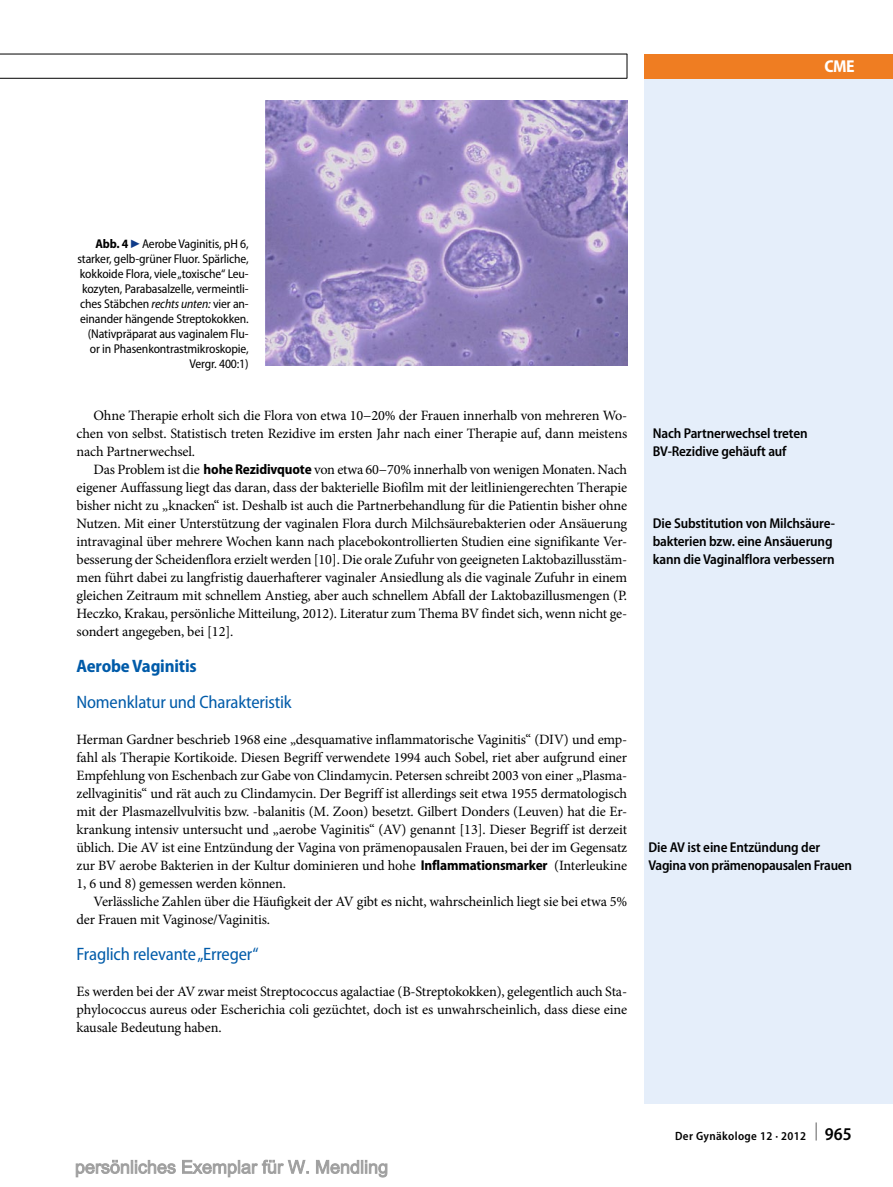
<style>
.page{position:relative;width:893px;height:1187px;background:#fff}
.page>*{position:absolute;margin:0;border:0;box-sizing:border-box;transform-origin:0 0}
.t1{font:semi-condensed 18px "Myriad Pro";letter-spacing:-.01em;color:#005ba9}
.t2{font:700 semi-condensed 18px "Myriad Pro";letter-spacing:-.01em;color:#005ba9}
.t3{font:700 semi-condensed 17.25px "Myriad Pro";color:#fff}
.t4{font:14.25px/18px "Minion Pro";letter-spacing:-.01em;color:#000;text-align:justify}
.t5{font:600 semi-condensed 14.25px/18px "Myriad Pro";letter-spacing:-.01em;color:#000}
.t6{font:semi-condensed 12.75px/15px "Myriad Pro";letter-spacing:-.01em;color:#000;text-align:right}
.t7{font:600 semi-condensed 12px "Myriad Pro";letter-spacing:.03em;color:#000}
.s1{font-weight:700}
.s2{font-family:"S Buttons";font-stretch:normal;font-size:14.25px;color:#0f3b89}
.s3{font-style:italic}
.s4{font-family:"Myriad Pro";font-weight:700;font-stretch:semi-condensed}
.s5{font-size:18px}
</style>
<div class="page">
<div style="left:644px;top:78px;width:249px;height:1025px;background:#e5eefa"></div>
<div style="left:644px;top:54px;width:249px;height:24px;background:#ef7d22"></div>
<hr style="left:0;top:54px;width:627px;height:1px;background:#000">
<hr style="left:0;top:78px;width:627px;height:1px;background:#000">
<svg style="left:627px;top:54px;width:1px;height:24px"></svg>
<img style="left:266px;top:100px;width:361px;height:266px">
<svg style="left:75px;top:1159px;width:313px;height:18px"></svg>
<p class="t3" style="left:824px;top:56px;width:32px">CME</p>
<p class="t6" style="left:77px;top:237px;width:173px"><span class="s1">Abb. 4</span><span class="s2">7</span> Aerobe Vaginitis, pH 6, starker, gelb-grüner Fluor. Spärliche, kokkoide Flora, viele„toxische“ Leu&shy;kozyten, Parabasalzelle, vermeintli&shy;ches Stäbchen <span class="s3">rechts unten:</span> vier an&shy;einander hängende Streptokokken. (Nativpräparat aus vaginalem Flu&shy;or in Phasenkontrastmikroskopie, Vergr. 400:1)</p>
<p class="t4" style="left:77px;top:406px;width:552px;text-indent:17px">Ohne Therapie erholt sich die Flora von etwa 10−20% der Frauen innerhalb von mehreren Wo&shy;chen von selbst. Statistisch treten Rezidive im ersten Jahr nach einer Therapie auf, dann meistens nach Partnerwechsel.</p>
<p class="t4" style="left:77px;top:460px;width:552px;text-indent:17px">Das Problem ist die <span class="s4">hohe Rezidivquote</span> von etwa 60−70% innerhalb von wenigen Monaten. Nach eigener Auffassung liegt das daran, dass der bakterielle Biofilm mit der leitliniengerechten Therapie bisher nicht zu „knacken“ ist. Deshalb ist auch die Partnerbehandlung für die Patientin bisher -ohne Nutzen. Mit einer Unterstützung der vaginalen Flora durch Milchsäurebakterien oder Ansäuerung intravaginal über mehrere Wochen kann nach placebokontrollierten Studien eine signifikante Ver&shy;besserung der Scheidenflora erzielt werden [10]. Die orale Zufuhr von geeigneten Laktobazillusstäm&shy;men führt dabei zu langfristig dauerhafterer vaginaler Ansiedlung als die vaginale Zufuhr in einem gleichen Zeitraum mit schnellem Anstieg, aber auch schnellem Abfall der Laktobazillusmengen (P.<br>Heczko, Krakau, persönliche Mitteilung, 2012). Literatur zum Thema BV findet sich, wenn nicht ge&shy;sondert angegeben, bei [12].</p>
<p class="t2" style="left:77px;top:655px;width:122px">Aerobe Vaginitis</p>
<p class="t1" style="left:77px;top:692px;width:217px">Nomenklatur und Charakteristik</p>
<p class="t4" style="left:77px;top:730px;width:552px">Herman Gardner beschrieb 1968 eine „desquamative inflammatorische Vaginitis“ (DIV) und emp&shy;fahl als Therapie Kortikoide. Diesen Begriff verwendete 1994 auch Sobel, riet aber aufgrund einer Empfehlung von Eschenbach zur Gabe von Clindamycin. Petersen schreibt 2003 von einer „Plasma&shy;zellvaginitis“ und rät auch zu Clindamycin. Der Begriff ist allerdings seit etwa 1955 dermatologisch mit der Plasmazellvulvitis bzw. -balanitis (M. Zoon) besetzt. Gilbert Donders (Leuven) hat die Er&shy;krankung intensiv untersucht und „aerobe Vaginitis“ (AV) genannt [13]. Dieser Begriff ist derzeit üblich. Die AV ist eine Entzündung der Vagina von prämenopausalen Frauen, bei der im Gegensatz zur BV aerobe Bakterien in der Kultur dominieren und hohe <span class="s4">Inflammationsmarker</span> (Interleukine 1, 6 und 8) gemessen werden können.</p>
<p class="t4" style="left:77px;top:892px;width:552px;text-indent:17px">Verlässliche Zahlen über die Häufigkeit der AV gibt es nicht, wahrscheinlich liegt sie bei etwa 5% der Frauen mit Vaginose/Vaginitis.</p>
<p class="t1" style="left:77px;top:944px;width:184px">Fraglich relevante„Erreger“</p>
<p class="t4" style="left:77px;top:982px;width:552px">Es werden bei der AV zwar meist Streptococcus agalactiae (B-Streptokokken), gelegentlich auch Sta&shy;phylococcus aureus oder Escherichia coli gezüchtet, doch ist es unwahrscheinlich, dass diese eine kausale Bedeutung haben.</p>
<p class="t5" style="left:653px;top:424px;width:156px">Nach Partnerwechsel treten<br>BV-Rezidive gehäuft auf</p>
<p class="t5" style="left:653px;top:514px;width:184px">Die Substitution von Milchsäure&shy;bakterien bzw. eine Ansäuerung kann die Vaginalflora verbessern</p>
<p class="t5" style="left:648px;top:838px;width:205px">Die AV ist eine Entzündung der<br>Vagina von prämenopausalen Frauen</p>
<p class="t7" style="left:675px;top:1129px;width:178px">Der Gynäkologe 12 · 2012 <sup>|</sup> <span class="s5">965</span></p>
</div>
